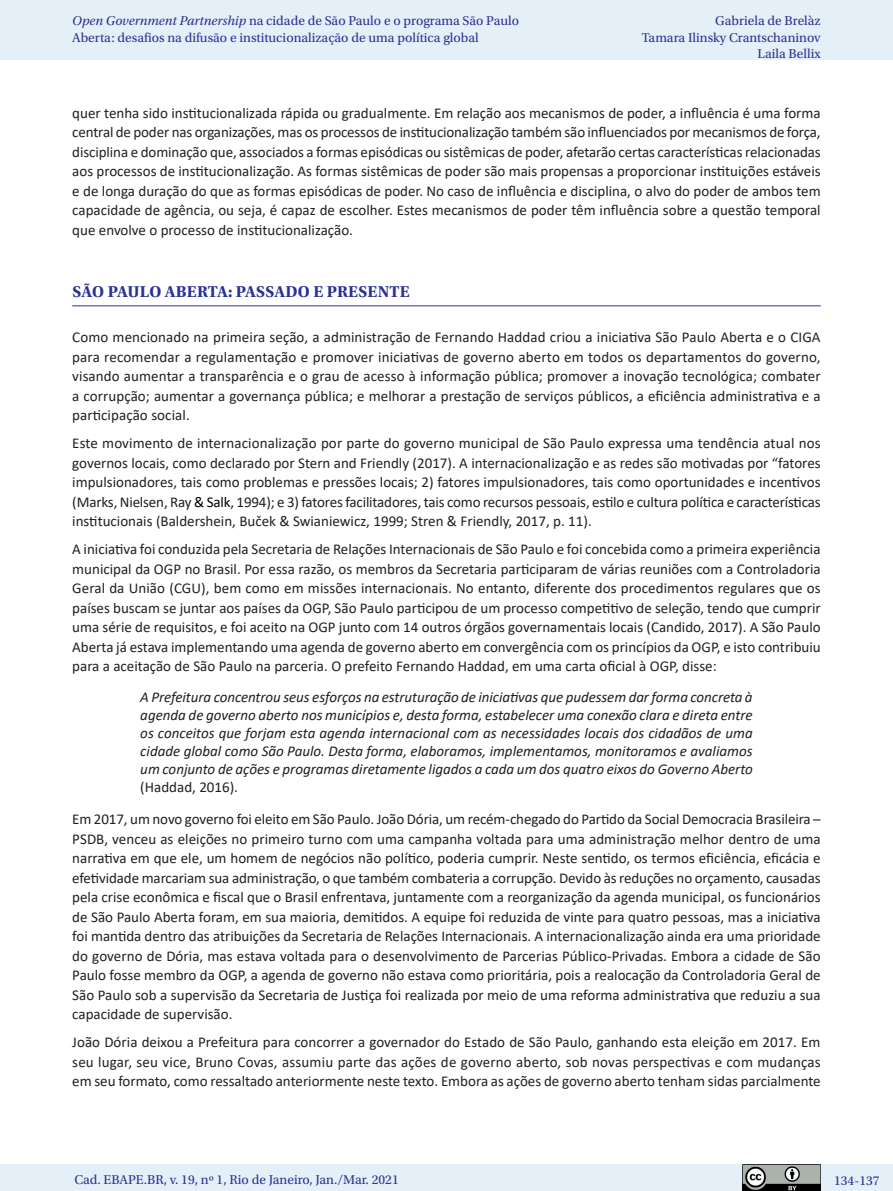
<style>
.page{position:relative;width:893px;height:1191px;background:#fff}
.page>*{position:absolute;margin:0;border:0;box-sizing:border-box;transform-origin:0 0}
._07_1_sub_1{font:700 16.5px "Utopia Std";letter-spacing:.01em;color:#2b3393}
._06_0_texto{font:15px/19.5px "Calibri";color:#231f20;text-align:justify}
._06_2_citação{font:italic 15px/18px "Calibri";color:#231f20;text-align:justify}
.t1{font:13.5px/16.5px "Utopia Std";color:#2b3393}
.s1{font-style:italic}
.s2{color:#000}
.s3{font-style:normal}
</style>
<div class="page">
<div style="left:0;top:0;width:893px;height:60px;background:#e4eff8"></div>
<div style="left:0;top:1164px;width:893px;height:27px;background:#e4eff8"></div>
<img style="left:743px;top:1164px;width:78px;height:27px">
<hr style="left:72px;top:305px;width:749px;height:1px;background:#2b3393">
<p class="t1" style="left:72px;top:13px;width:448px"><span class="s1">Open Government Partnership</span> na cidade de São Paulo e o programa São Paulo<br>Aberta: desafios na difusão e institucionalização de uma política global</p>
<p class="t1" style="left:642px;top:13px;width:180px;text-align:right">Gabriela de Brelàz<br>Tamara Ilinsky Crantschaninov<br>Laila Bellix</p>
<p class="_06_0_texto" style="left:72px;top:102px;width:750px">quer tenha sido institucionalizada rápida ou gradualmente. Em relação aos mecanismos de poder, a influência é uma forma central de poder nas organizações, mas os processos de institucionalização também são influenciados por mecanismos de força, disciplina e dominação que, associados a formas episódicas ou sistêmicas de poder, afetarão certas características relacionadas aos processos de institucionalização. As formas sistêmicas de poder são mais propensas a proporcionar instituições estáveis e de longa duração do que as formas episódicas de poder. No caso de influência e disciplina, o alvo do poder de ambos tem capacidade de agência, ou seja, é capaz de escolher. Estes mecanismos de poder têm influência sobre a questão temporal que envolve o processo de institucionalização.</p>
<p class="_07_1_sub_1" style="left:72px;top:282px;width:339px">SÃO PAULO ABERTA: PASSADO E PRESENTE</p>
<p class="_06_0_texto" style="left:72px;top:327px;width:750px">Como mencionado na primeira seção, a administração de Fernando Haddad criou a iniciativa São Paulo Aberta e o CIGA para recomendar a regulamentação e promover iniciativas de governo aberto em todos os departamentos do governo, visando aumentar a transparência e o grau de acesso à informação pública; promover a inovação tecnológica; combater a corrupção; aumentar a governança pública; e melhorar a prestação de serviços públicos, a eficiência administrativa e a participação social.</p>
<p class="_06_0_texto" style="left:72px;top:433px;width:750px">Este movimento de internacionalização por parte do governo municipal de São Paulo expressa uma tendência atual nos governos locais, como declarado por Stern and Friendly (2017). A internacionalização e as redes são motivadas por “fatores impulsionadores, tais como problemas e pressões locais; 2) fatores impulsionadores, tais como oportunidades e incentivos (Marks, Nielsen, Ray <span class="s2">&amp; Salk</span>, 1994); e 3) fatores facilitadores, tais como recursos pessoais, estilo e cultura política e características institucionais (Baldershein, Buček &amp; Swianiewicz, 1999; Stren &amp; Friendly, 2017, p. 11).</p>
<p class="_06_0_texto" style="left:72px;top:539px;width:750px">A iniciativa foi conduzida pela Secretaria de Relações Internacionais de São Paulo e foi concebida como a primeira experiência municipal da OGP no Brasil. Por essa razão, os membros da Secretaria participaram de várias reuniões com a Controladoria Geral da União (CGU), bem como em missões internacionais. No entanto, diferente dos procedimentos regulares que os países buscam se juntar aos países da OGP, São Paulo participou de um processo competitivo de seleção, tendo que cumprir uma série de requisitos, e foi aceito na OGP junto com 14 outros órgãos governamentais locais (Candido, 2017). A São Paulo Aberta já estava implementando uma agenda de governo aberto em convergência com os princípios da OGP, e isto contribuiu para a aceitação de São Paulo na parceria. O prefeito Fernando Haddad, em uma carta oficial à OGP, disse:</p>
<p class="_06_2_citação" style="left:140px;top:687px;width:614px">A Prefeitura concentrou seus esforços na estruturação de iniciativas que pudessem dar forma concreta à agenda de governo aberto nos municípios e, desta forma, estabelecer uma conexão clara e direta entre os conceitos que forjam esta agenda internacional com as necessidades locais dos cidadãos de uma cidade global como São Paulo. Desta forma, elaboramos, implementamos, monitoramos e avaliamos um conjunto de ações e programas diretamente ligados a cada um dos quatro eixos do Governo Aberto <span class="s3">(Haddad, 2016).</span></p>
<p class="_06_0_texto" style="left:72px;top:809px;width:750px">Em 2017, um novo governo foi eleito em São Paulo. João Dória, um recém-chegado do Partido da Social Democracia Brasileira – PSDB, venceu as eleições no primeiro turno com uma campanha voltada para uma administração melhor dentro de uma narrativa em que ele, um homem de negócios não político, poderia cumprir. Neste sentido, os termos eficiência, eficácia e efetividade marcariam sua administração, o que também combateria a corrupção. Devido às reduções no orçamento, causadas pela crise econômica e fiscal que o Brasil enfrentava, juntamente com a reorganização da agenda municipal, os funcionários de São Paulo Aberta foram, em sua maioria, demitidos. A equipe foi reduzida de vinte para quatro pessoas, mas a iniciativa foi mantida dentro das atribuições da Secretaria de Relações Internacionais. A internacionalização ainda era uma prioridade do governo de Dória, mas estava voltada para o desenvolvimento de Parcerias Público-Privadas. Embora a cidade de São Paulo fosse membro da OGP, a agenda de governo não estava como prioritária, pois a realocação da Controladoria Geral de São Paulo sob a supervisão da Secretaria de Justiça foi realizada por meio de uma reforma administrativa que reduziu a sua capacidade de supervisão.</p>
<p class="_06_0_texto" style="left:72px;top:1032px;width:750px">João Dória deixou a Prefeitura para concorrer a governador do Estado de São Paulo, ganhando esta eleição em 2017. Em seu lugar, seu vice, Bruno Covas, assumiu parte das ações de governo aberto, sob novas perspectivas e com mudanças em seu formato, como ressaltado anteriormente neste texto. Embora as ações de governo aberto tenham sidas parcialmente</p>
<p class="t1" style="left:74px;top:1171px;width:326px">Cad. EBAPE.BR, v. 19, nº 1, Rio de Janeiro, Jan./Mar. 2021</p>
<p class="t1" style="left:834px;top:1172px;width:47px">134-137</p>
</div>
